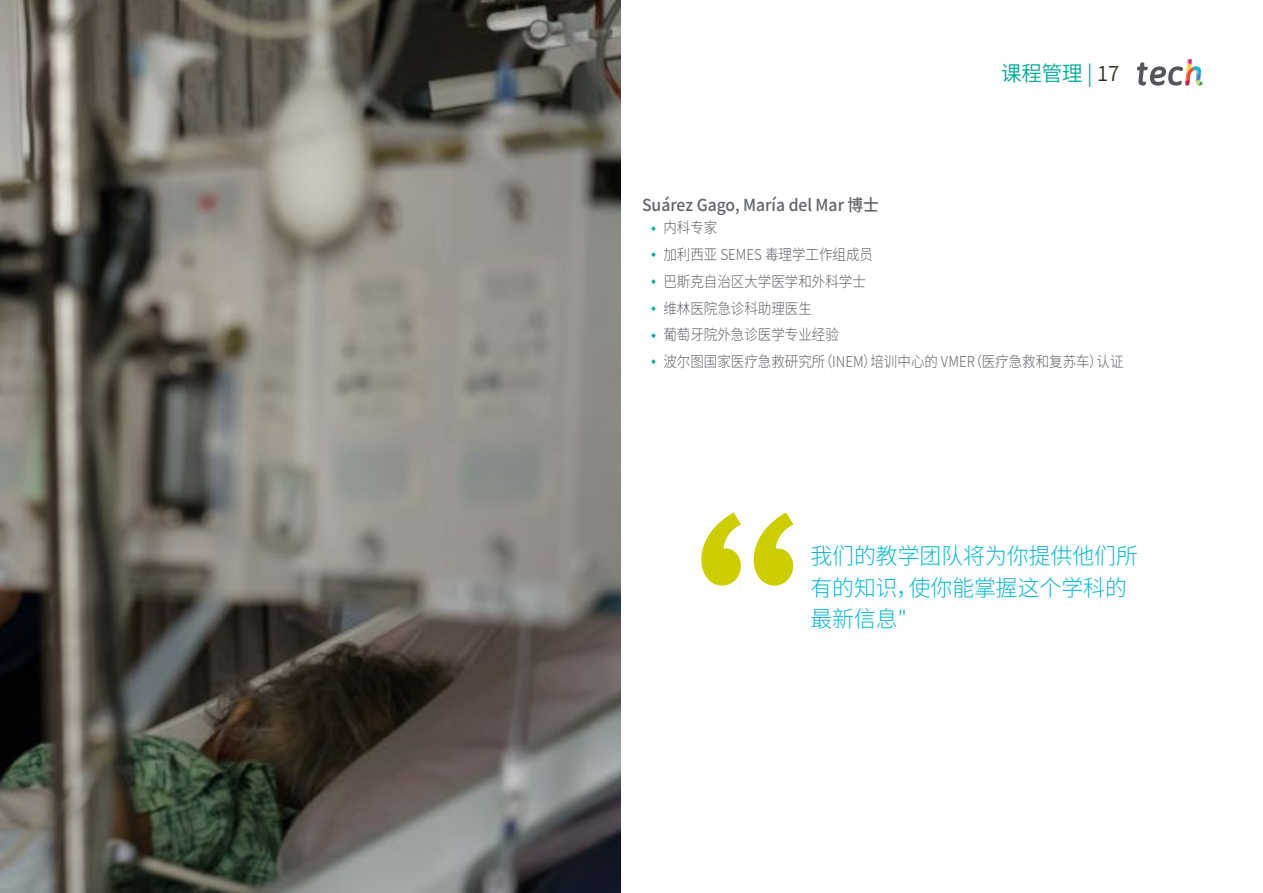
<style>
.page{position:relative;width:1263px;height:893px;background:#fff}
.page>*{position:absolute;margin:0;border:0;box-sizing:border-box;transform-origin:0 0}
.t1{font:300 22.5px/31.5px "Source Han Sans CN";color:#0fb6cf}
.t2{font:21px "Source Han Sans CN";color:#00a996}
.t3{font:500 16.5px "Source Han Sans CN";color:#61646a;scale:.95 1}
.t4{font:300 15px/26.7px "Source Han Sans CN";color:#61646a;scale:.9 1}
.s1{color:#312e20}
</style>
<div class="page">
<img style="left:0;top:0;width:621px;height:893px">
<svg style="left:1137px;top:59px;width:65px;height:27px"></svg>
<svg style="left:701px;top:512px;width:92px;height:74px"></svg>
<h2 class="t2" style="left:1001px;top:61px;width:120px">课程管理 | <span class="s1">17</span></h2>
<p class="t3" style="left:642px;top:196px;width:251px">Suárez Gago, María del Mar 博士</p>
<p class="t4" style="left:663px;top:215px;width:513px">内科专家<br>加利西亚 SEMES 毒理学工作组成员<br>巴斯克自治区大学医学和外科学士<br>维林医院急诊科助理医生<br>葡萄牙院外急诊医学专业经验<br>波尔图国家医疗急救研究所（INEM）培训中心的 VMER（医疗急救和复苏车）认证</p>
<h1 class="t1" style="left:810px;top:541px;width:329px">我们的教学团队将为你提供他们所有的知识，使你能掌握这个学科的最新信息"</h1>
</div>
